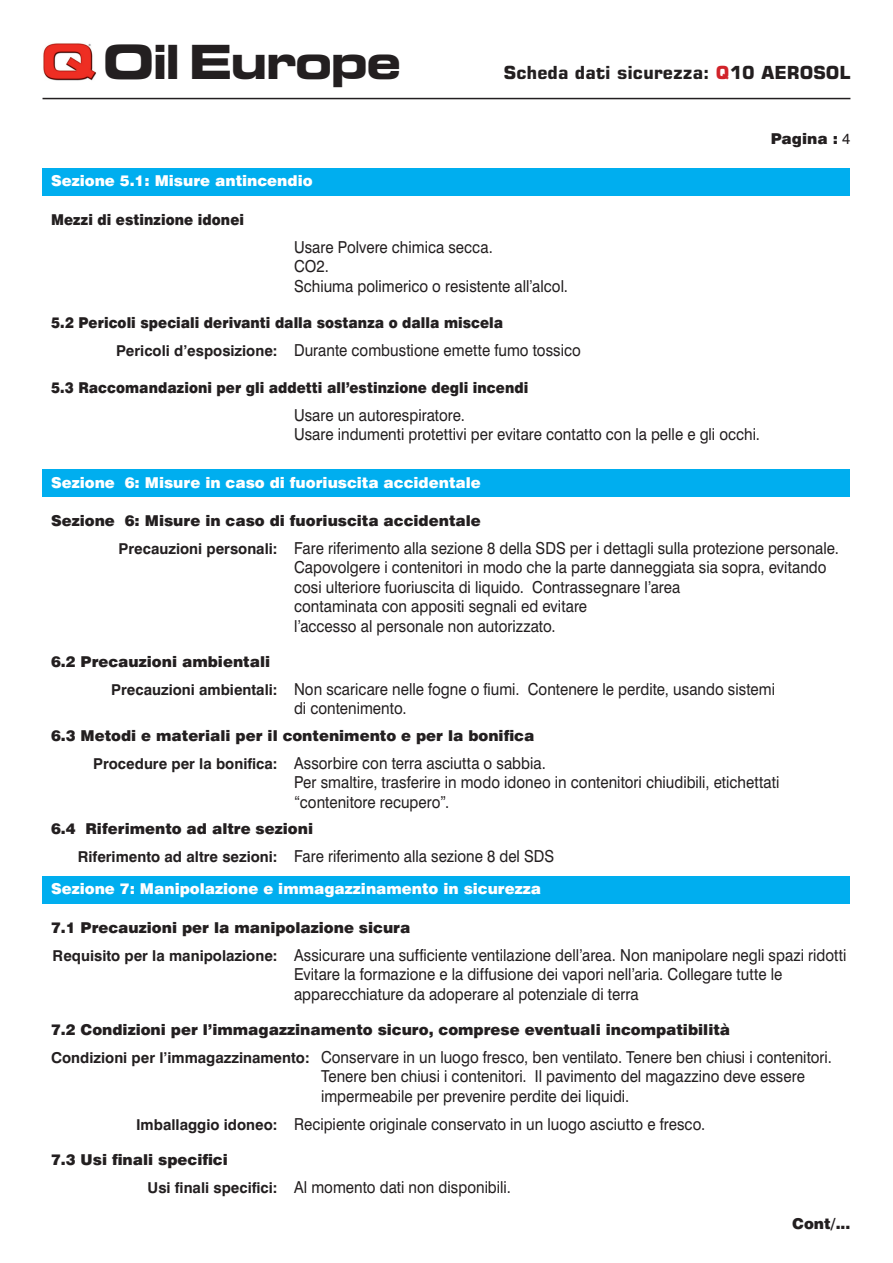
<style>
.page{position:relative;width:893px;height:1263px;background:#fff}
.page>*{position:absolute;margin:0;border:0;box-sizing:border-box;transform-origin:0 0}
.t1{font:700 expanded 46.95px "Square 721 BT";letter-spacing:-.05em;color:#231f20}
.t2{font:700 18px "Square 721 BT";color:#231f20}
.t3{font:16.5px/19.5px "Swiss 721 BT";letter-spacing:.005em;color:#231f20;scale:.91 1}
.t4{font:900 15px "Swiss 721 BT";color:#231f20}
.t5{font:900 15px "Swiss 721 BT";color:#231f20;scale:.91 1}
.t6{font:900 15px "Swiss 721 BT";color:#fff}
.s1{color:#d1232a}
.s2{font-weight:400}
.s3{font-weight:700;font-size:15px}
</style>
<div class="page">
<div style="left:43px;top:168px;width:807px;height:28px;background:#00aeef"></div>
<div style="left:43px;top:469px;width:807px;height:28px;background:#00aeef"></div>
<div style="left:43px;top:876px;width:807px;height:27px;background:#00aeef"></div>
<img style="left:43px;top:43px;width:53px;height:38px">
<hr style="left:43px;top:98px;width:807px;height:1px;background:#231f20">
<h1 class="t1" style="left:103px;top:34px;width:300px">Oil Europe</h1>
<p class="t6" style="left:51px;top:172px;width:263px">Sezione 5.1: Misure antincendio</p>
<p class="t5" style="left:51px;top:210px;width:214px">Mezzi di estinzione idonei</p>
<p class="t2" style="left:504px;top:62px;width:348px">Scheda dati sicurezza: <span class="s1">Q</span>10 AEROSOL</p>
<p class="t4" style="left:771px;top:130px;width:81px">Pagina : <span class="s2">4</span></p>
<p class="t3" style="left:294px;top:237px;width:303px">Usare Polvere chimica secca.<br>CO2.<br>Schiuma polimerico o resistente all’alcol.</p>
<p class="t5" style="left:51px;top:314px;width:498px">5.2 Pericoli speciali derivanti dalla sostanza o dalla miscela</p>
<p class="t3" style="left:116px;top:340px;width:512px"><span class="s3">Pericoli d’esposizione:</span> Durante combustione emette fumo tossico</p>
<p class="t5" style="left:51px;top:378px;width:526px">5.3 Raccomandazioni per gli addetti all’estinzione degli incendi</p>
<p class="t3" style="left:294px;top:405px;width:514px">Usare un autorespiratore.<br>Usare indumenti protettivi per evitare contatto con la pelle e gli occhi.</p>
<p class="t6" style="left:51px;top:473px;width:431px">Sezione 6: Misure in caso di fuoriuscita accidentale</p>
<p class="t4" style="left:51px;top:511px;width:431px">Sezione 6: Misure in caso di fuoriuscita accidentale</p>
<p class="t3" style="left:294px;top:538px;width:600px;text-indent:-176px"><span class="s3">Precauzioni personali:</span> Fare riferimento alla sezione 8 della SDS per i dettagli sulla protezione personale.<br>Capovolgere i contenitori in modo che la parte danneggiata sia sopra, evitando cosi ulteriore fuoriuscita di liquido. Contrassegnare l’area<br>contaminata con appositi segnali ed evitare<br>l’accesso al personale non autorizzato.</p>
<p class="t4" style="left:51px;top:652px;width:221px">6.2 Precauzioni ambientali</p>
<p class="t3" style="left:294px;top:679px;width:530px;text-indent:-183px"><span class="s3">Precauzioni ambientali:</span> Non scaricare nelle fogne o fiumi. Contenere le perdite, usando sistemi di contenimento.</p>
<p class="t4" style="left:51px;top:726px;width:485px">6.3 Metodi e materiali per il contenimento e per la bonifica</p>
<p class="t3" style="left:294px;top:753px;width:535px;text-indent:-201px"><span class="s3">Procedure per la bonifica:</span> Assorbire con terra asciutta o sabbia.<br>Per smaltire, trasferire in modo idoneo in contenitori chiudibili, etichettati “contenitore recupero”.</p>
<p class="t4" style="left:51px;top:820px;width:264px">6.4 Riferimento ad altre sezioni</p>
<p class="t3" style="left:78px;top:847px;width:525px"><span class="s3">Riferimento ad altre sezioni:</span> Fare riferimento alla sezione 8 del SDS</p>
<p class="t6" style="left:51px;top:880px;width:492px">Sezione 7: Manipolazione e immagazzinamento in sicurezza</p>
<p class="t4" style="left:51px;top:918px;width:361px">7.1 Precauzioni per la manipolazione sicura</p>
<p class="t3" style="left:294px;top:945px;width:609px;text-indent:-241px"><span class="s3">Requisito per la manipolazione:</span> Assicurare una sufficiente ventilazione dell’area. Non manipolare negli spazi ridotti<br>Evitare la formazione e la diffusione dei vapori nell’aria. Collegare tutte le apparecchiature da adoperare al potenziale di terra</p>
<p class="t4" style="left:51px;top:1020px;width:681px">7.2 Condizioni per l’immagazzinamento sicuro, comprese eventuali incompatibilità</p>
<p class="t3" style="left:321px;top:1047px;width:563px;text-indent:-270px"><span class="s3">Condizioni per l’immagazzinamento:</span> Conservare in un luogo fresco, ben ventilato. Tenere ben chiusi i contenitori.<br>Tenere ben chiusi i contenitori. Il pavimento del magazzino deve essere impermeabile per prevenire perdite dei liquidi.</p>
<p class="t3" style="left:136px;top:1114px;width:627px"><span class="s3">Imballaggio idoneo:</span> Recipiente originale conservato in un luogo asciutto e fresco.</p>
<p class="t4" style="left:51px;top:1150px;width:178px">7.3 Usi finali specifici</p>
<p class="t3" style="left:148px;top:1177px;width:401px"><span class="s3">Usi finali specifici:</span> Al momento dati non disponibili.</p>
<p class="t4" style="left:792px;top:1214px;width:60px">Cont/...</p>
</div>
